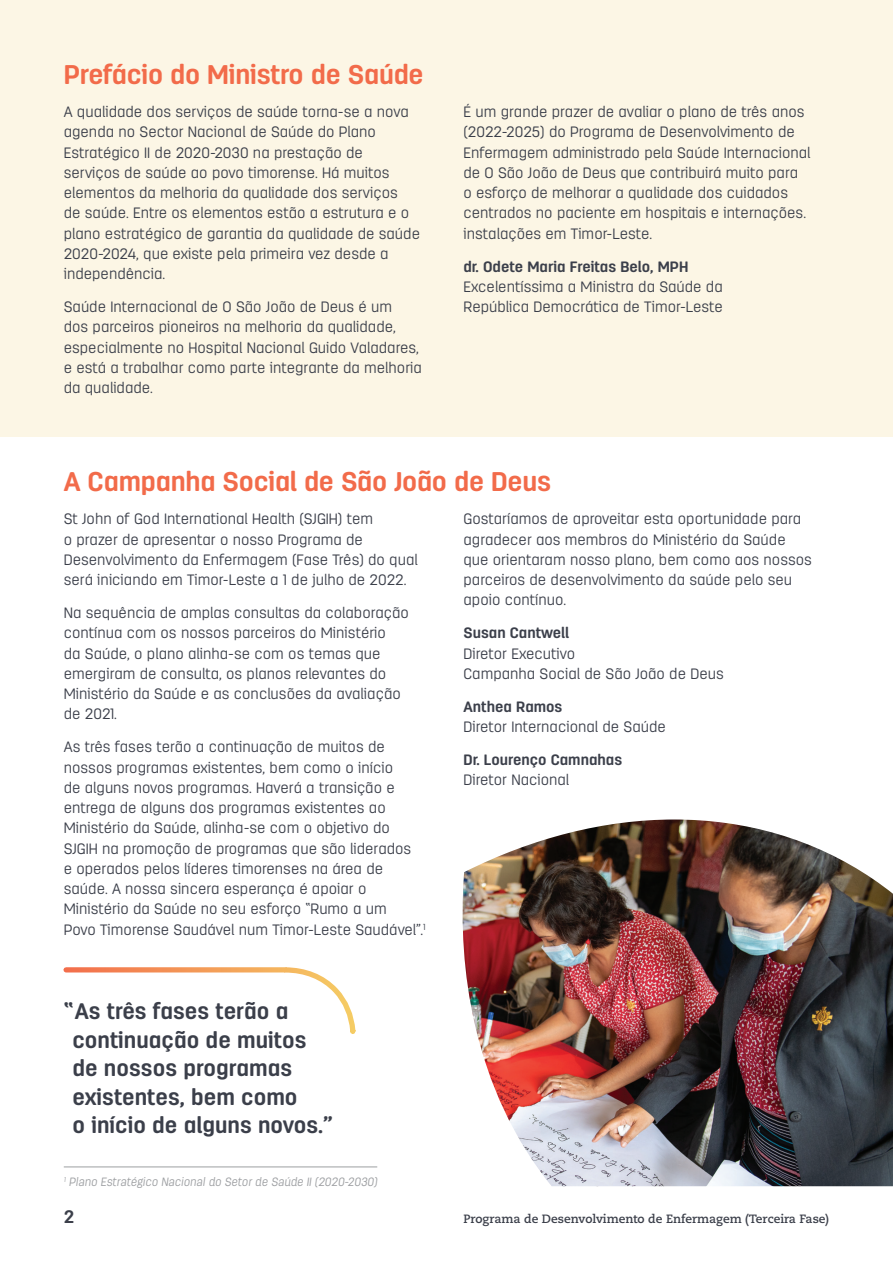
<style>
.page{position:relative;width:893px;height:1263px;background:#fff}
.page>*{position:absolute;margin:0;border:0;box-sizing:border-box;transform-origin:0 0}
.H3_-_Peach{font:700 27px "Antartida Rounded";letter-spacing:-.01em;color:#f26b4a}
.t1{font:700 22.5px/28.5px "Antartida Rounded";color:#3b3f4a}
.t2{font:700 18px "Antartida Rounded";color:#3b3f4a}
.Body_Copy_-_white{font:300 15px/20.2px "Antartida Rounded";color:#3b3f4a}
.Body_Copy_-_white-2{font:700 15px/20.2px "Antartida Rounded";color:#3b3f4a}
.Body_Copy_-_white-3{font:italic 300 12px "Antartida Rounded";color:#9d9fa2}
.t3{font:700 12px "Caecilia LT Pro 75";color:#3b3f4a}
.s1{font-weight:700}
.s2{font-weight:300}
</style>
<div class="page">
<div style="left:0;top:0;width:893px;height:436px;background:#fcf6e5"></div>
<img style="left:462px;top:819px;width:431px;height:367px">
<hr style="left:64px;top:1167px;width:313px;height:1px;background:#9d9fa2">
<svg style="left:63px;top:967px;width:293px;height:67px"></svg>
<p class="H3_-_Peach" style="left:64px;top:59px;width:361px">Prefácio do Ministro de Saúde</p>
<p class="Body_Copy_-_white" style="left:64px;top:102px;width:358px">A qualidade dos serviços de saúde torna-se a nova agenda no Sector Nacional de Saúde do Plano Estratégico II de 2020-2030 na prestação de serviços de saúde ao povo timorense. Há muitos elementos da melhoria da qualidade dos serviços<br>de saúde. Entre os elementos estão a estrutura e o plano estratégico de garantia da qualidade de saúde 2020-2024, que existe pela primeira vez desde a independência.</p>
<p class="Body_Copy_-_white" style="left:64px;top:297px;width:360px">Saúde Internacional de O São João de Deus é um<br>dos parceiros pioneiros na melhoria da qualidade, especialmente no Hospital Nacional Guido Valadares, e está a trabalhar como parte integrante da melhoria da qualidade.</p>
<p class="Body_Copy_-_white" style="left:463px;top:102px;width:349px">É um grande prazer de avaliar o plano de três anos (2022-2025) do Programa de Desenvolvimento de Enfermagem administrado pela Saúde Internacional de O São João de Deus que contribuirá muito para<br>o esforço de melhorar a qualidade dos cuidados centrados no paciente em hospitais e internações. instalações em Timor-Leste.</p>
<p class="Body_Copy_-_white" style="left:463px;top:256px;width:261px"><span class="s1">dr. Odete Maria Freitas Belo, MPH<br></span>Excelentíssima a Ministra da Saúde da<br>República Democrática de Timor-Leste</p>
<p class="H3_-_Peach" style="left:64px;top:467px;width:489px">A Campanha Social de São João de Deus</p>
<p class="Body_Copy_-_white" style="left:64px;top:509px;width:355px">St John of God International Health (SJGIH) tem<br>o prazer de apresentar o nosso Programa de Desenvolvimento da Enfermagem (Fase Três) do qual será iniciando em Timor-Leste a 1 de julho de 2022.</p>
<p class="Body_Copy_-_white" style="left:64px;top:603px;width:347px">Na sequência de amplas consultas da colaboração contínua com os nossos parceiros do Ministério<br>da Saúde, o plano alinha-se com os temas que emergiram de consulta, os planos relevantes do Ministério da Saúde e as conclusões da avaliação de 2021.</p>
<p class="Body_Copy_-_white" style="left:64px;top:737px;width:363px">As três fases terão a continuação de muitos de nossos programas existentes, bem como o início<br>de alguns novos programas. Haverá a transição e entrega de alguns dos programas existentes ao Ministério da Saúde, alinha-se com o objetivo do SJGIH na promoção de programas que são liderados<br>e operados pelos líderes timorenses na área de saúde. A nossa sincera esperança é apoiar o Ministério da Saúde no seu esforço “Rumo a um<br>Povo Timorense Saudável num Timor-Leste Saudável”.<sup>1</sup></p>
<p class="Body_Copy_-_white" style="left:463px;top:509px;width:350px">Gostaríamos de aproveitar esta oportunidade para agradecer aos membros do Ministério da Saúde que orientaram nosso plano, bem como aos nossos parceiros de desenvolvimento da saúde pelo seu apoio contínuo.</p>
<p class="Body_Copy_-_white" style="left:463px;top:623px;width:262px"><span class="s1">Susan Cantwell<br></span>Diretor Executivo<br>Campanha Social de São João de Deus</p>
<p class="Body_Copy_-_white" style="left:463px;top:697px;width:204px"><span class="s1">Anthea Ramos<br></span>Diretor Internacional de Saúde</p>
<p class="Body_Copy_-_white-2" style="left:463px;top:750px;width:160px">Dr. Lourenço Camnahas<br><span class="s2">Diretor Nacional</span></p>
<p class="t1" style="left:72px;top:997px;width:262px;text-indent:-9px">“As três fases terão a continuação de muitos de nossos programas existentes, bem como<br>o início de alguns novos.”</p>
<p class="Body_Copy_-_white-3" style="left:64px;top:1175px;width:315px"><sup>1</sup> Plano Estratégico Nacional do Setor de Saúde II (2020-2030)</p>
<p class="t2" style="left:64px;top:1206px;width:12px">2</p>
<p class="t3" style="left:463px;top:1210px;width:367px">Programa de Desenvolvimento de Enfermagem (Terceira Fase)</p>
</div>
